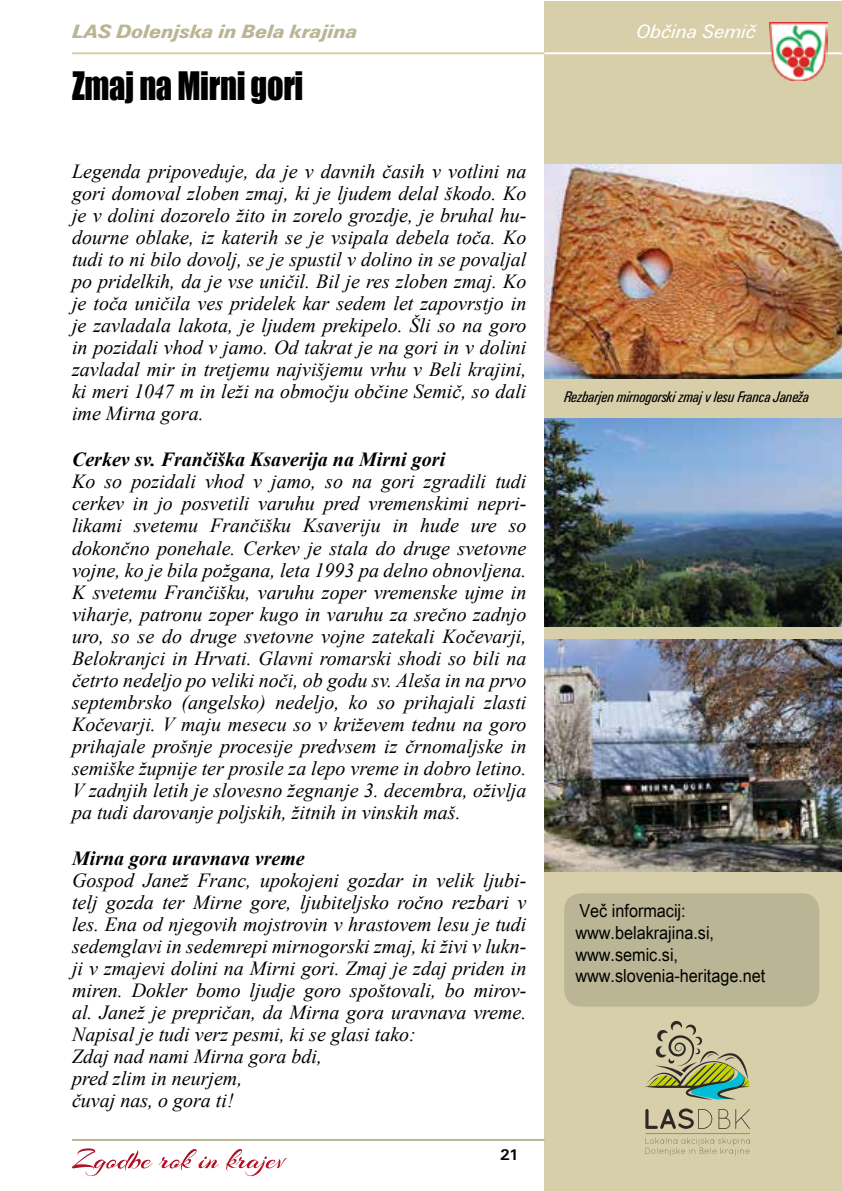
<style>
.page{position:relative;width:842px;height:1191px;background:#fff}
.page>*{position:absolute;margin:0;border:0;box-sizing:border-box;transform-origin:0 0}
.t1{font:36px "Impact";letter-spacing:-.01em;color:#000;scale:.9 1}
.t2{font:italic 20px/22px "Times New Roman";color:#000;text-align:justify}
.t3{font:italic 700 20px "Times New Roman";color:#000}
.t4{font:20px "Unitus TEE Blac Ital";color:#bab594}
.t5{font:italic 20px "Unitus TEE";color:#fff}
.t6{font:18px/21.6px "Arial Unicode MS";color:#000;scale:.9 1}
.t7{font:italic condensed 16px "Unitus TEE";color:#000}
.t8{font:700 16px "Unitus TEE";color:#000}
</style>
<div class="page">
<div style="left:544px;top:1px;width:298px;height:1190px;background:#d7cfa9"></div>
<hr style="left:72px;top:52px;width:770px;height:2px;background:#d7cfa9">
<svg style="left:72px;top:1148px;width:170px;height:22px"></svg>
<hr style="left:72px;top:1139px;width:472px;height:2px;background:#bab594">
<hr style="left:544px;top:52px;width:298px;height:2px;background:#fff">
<div style="left:564px;top:893px;width:255px;height:113px;background:#bab594;border-radius:17px"></div>
<img style="left:544px;top:164px;width:298px;height:215px">
<img style="left:770px;top:23px;width:58px;height:58px">
<img style="left:544px;top:418px;width:298px;height:209px">
<img style="left:544px;top:639px;width:298px;height:232px">
<svg style="left:645px;top:1108px;width:105px;height:47px"></svg>
<svg style="left:645px;top:1021px;width:105px;height:79px"></svg>
<p class="t4" style="left:72px;top:20px;width:287px">LAS Dolenjska in Bela krajina</p>
<h1 class="t1" style="left:72px;top:58px;width:259px">Zmaj na Mirni gori</h1>
<p class="t2" style="left:72px;top:160px;width:456px">Legenda pripoveduje, da je v davnih časih v votlini na gori domoval zloben zmaj, ki je ljudem delal škodo. Ko je v dolini dozorelo žito in zorelo grozdje, je bruhal hu&shy;dourne oblake, iz katerih se je vsipala debela toča. Ko tudi to ni bilo dovolj, se je spustil v dolino in se povaljal po pridelkih, da je vse uničil. Bil je res zloben zmaj. Ko je toča uničila ves pridelek kar sedem let zapovrstjo in je zavladala lakota, je ljudem prekipelo. Šli so na goro in pozidali vhod v jamo. Od takrat je na gori in v dolini zavladal mir in tretjemu najvišjemu vrhu v Beli krajini, ki meri 1047 m in leži na območju občine Semič, so dali ime Mirna gora.</p>
<p class="t3" style="left:72px;top:446px;width:375px">Cerkev sv. Frančiška Ksaverija na Mirni gori</p>
<p class="t2" style="left:72px;top:470px;width:456px">Ko so pozidali vhod v jamo, so na gori zgradili tudi cerkev in jo posvetili varuhu pred vremenskimi nepri&shy;likami svetemu Frančišku Ksaveriju in hude ure so dokončno ponehale. Cerkev je stala do druge svetovne vojne, ko je bila požgana, leta 1993 pa delno obnovljena.<br>K svetemu Frančišku, varuhu zoper vremenske ujme in viharje, patronu zoper kugo in varuhu za srečno zadnjo uro, so se do druge svetovne vojne zatekali Kočevarji, Belokranjci in Hrvati. Glavni romarski shodi so bili na četrto nedeljo po veliki noči, ob godu sv. Aleša in na prvo septembrsko (angelsko) nedeljo, ko so prihajali zlasti Kočevarji. V maju mesecu so v križevem tednu na goro prihajale prošnje procesije predvsem iz črnomaljske in semiške župnije ter prosile za lepo vreme in dobro letino.<br>V zadnjih letih je slovesno žegnanje 3. decembra, oživlja pa tudi darovanje poljskih, žitnih in vinskih maš.</p>
<p class="t3" style="left:72px;top:844px;width:234px">Mirna gora uravnava vreme</p>
<p class="t2" style="left:72px;top:868px;width:456px;text-align:left">Gospod Janež Franc, upokojeni gozdar in velik ljubi&shy;telj gozda ter Mirne gore, ljubiteljsko ročno rezbari v les. Ena od njegovih mojstrovin v hrastovem lesu je tudi sedemglavi in sedemrepi mirnogorski zmaj, ki živi v lukn&shy;ji v zmajevi dolini na Mirni gori. Zmaj je zdaj priden in miren. Dokler bomo ljudje goro spoštovali, bo mirov&shy;al. Janež je prepričan, da Mirna gora uravnava vreme.<br>Napisal je tudi verz pesmi, ki se glasi tako:<br>Zdaj nad nami Mirna gora bdi,<br>pred zlim in neurjem,<br>čuvaj nas, o gora ti!</p>
<p class="t8" style="left:500px;top:1146px;width:21px">21</p>
<p class="t5" style="left:636px;top:20px;width:121px">Občina Semič</p>
<p class="t7" style="left:564px;top:387px;width:246px">Rezbarjen mirnogorski zmaj v lesu Franca Janeža</p>
<p class="t6" style="left:575px;top:900px;width:213px">Več informacij: www.belakrajina.si, www.semic.si, www.slovenia-heritage.net</p>
</div>
